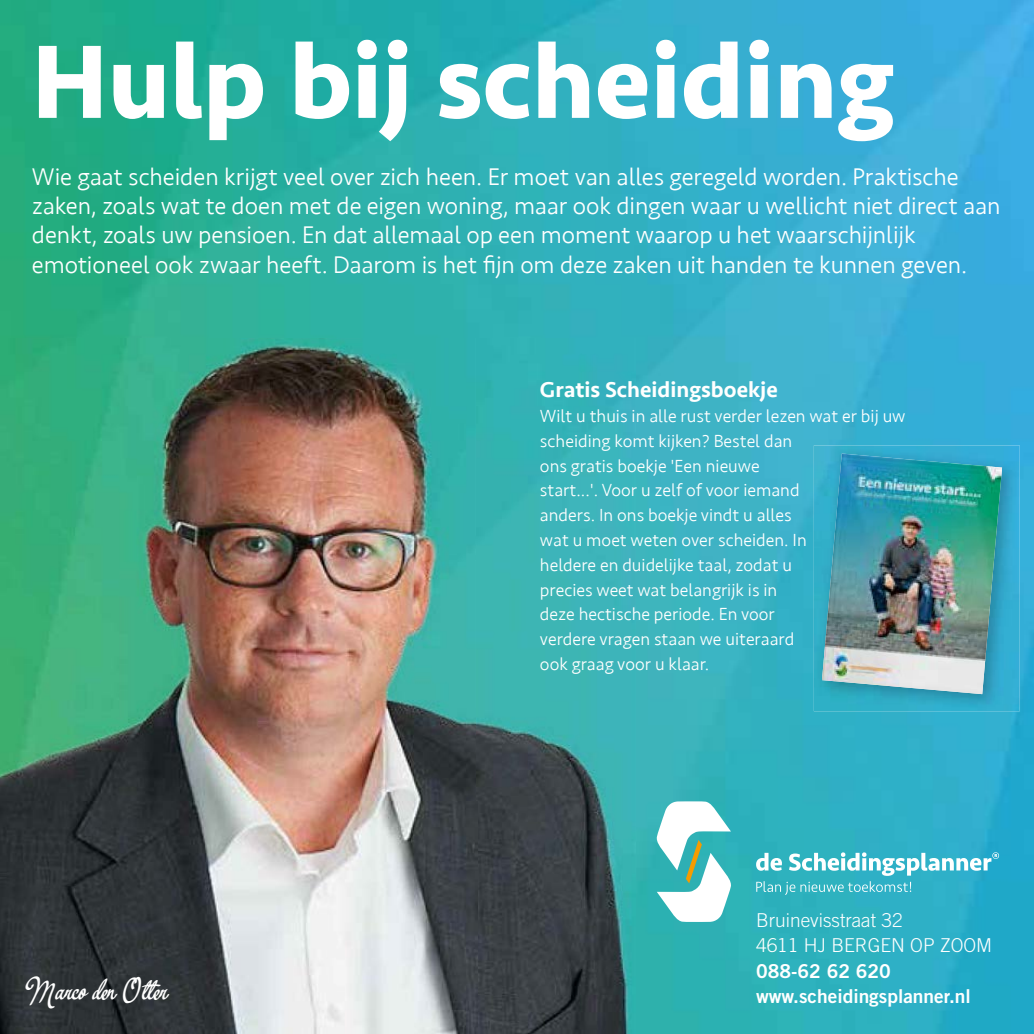
<style>
.page{position:relative;width:1034px;height:1034px;background:#fff}
.page>*{position:absolute;margin:0;border:0;box-sizing:border-box;transform-origin:0 0}
.t1{font:700 108px "Seravek";color:#fff}
.t2{font:33.75px "Yerbaluisa";letter-spacing:.005em;color:#fff}
.t3{font:300 24.75px/29.2px "Seravek";letter-spacing:-.005em;color:#fff}
.t4{font:500 22.5px "Seravek";color:#fff}
.t5{font:300 19.12px/25.4px "Trade Gothic LT Std";color:#fff}
.t6{font:19.12px "Trade Gothic LT Std Bd 2";color:#fff}
.t7{font:300 18px/24.8px "Seravek";color:#fff}
</style>
<div class="page">
<img style="left:0;top:0;width:1033px;height:1033px">
<img style="left:0;top:338px;width:635px;height:695px">
<img style="left:813px;top:445px;width:206px;height:266px">
<img style="left:821px;top:453px;width:180px;height:241px">
<svg style="left:756px;top:881px;width:155px;height:13px;background:#51becb"></svg>
<svg style="left:756px;top:852px;width:25px;height:18px"></svg>
<svg style="left:788px;top:852px;width:210px;height:23px"></svg>
<svg style="left:656px;top:801px;width:75px;height:120px"></svg>
<h1 class="t1" style="left:32px;top:-5px;width:863px">Hulp bij scheiding</h1>
<p class="t3" style="left:32px;top:162px;width:970px">Wie gaat scheiden krijgt veel over zich heen. Er moet van alles geregeld worden. Praktische zaken, zoals wat te doen met de eigen woning, maar ook dingen waar u wellicht niet direct aan denkt, zoals uw pensioen. En dat allemaal op een moment waarop u het waarschijnlijk emotioneel ook zwaar heeft. Daarom is het fijn om deze zaken uit handen te kunnen geven.</p>
<h2 class="t2" style="left:23px;top:966px;width:144px">Marco den Otter</h2>
<p class="t4" style="left:540px;top:376px;width:239px">Gratis Scheidingsboekje</p>
<p class="t7" style="left:540px;top:404px;width:367px">Wilt u thuis in alle rust verder lezen wat er bij uw scheiding komt kijken? Bestel dan<br>ons gratis boekje 'Een nieuwe<br>start...'. Voor u zelf of voor iemand<br>anders. In ons boekje vindt u alles<br>wat u moet weten over scheiden. In<br>heldere en duidelijke taal, zodat u<br>precies weet wat belangrijk is in<br>deze hectische periode. En voor<br>verdere vragen staan we uiteraard<br>ook graag voor u klaar.</p>
<p class="t5" style="left:755px;top:906px;width:237px">Bruinevisstraat 32<br>4611 HJ BERGEN OP ZOOM</p>
<p class="t6" style="left:755px;top:958px;width:136px">088-62 62 620</p>
<p class="t6" style="left:755px;top:984px;width:216px">www.scheidingsplanner.nl</p>
</div>
